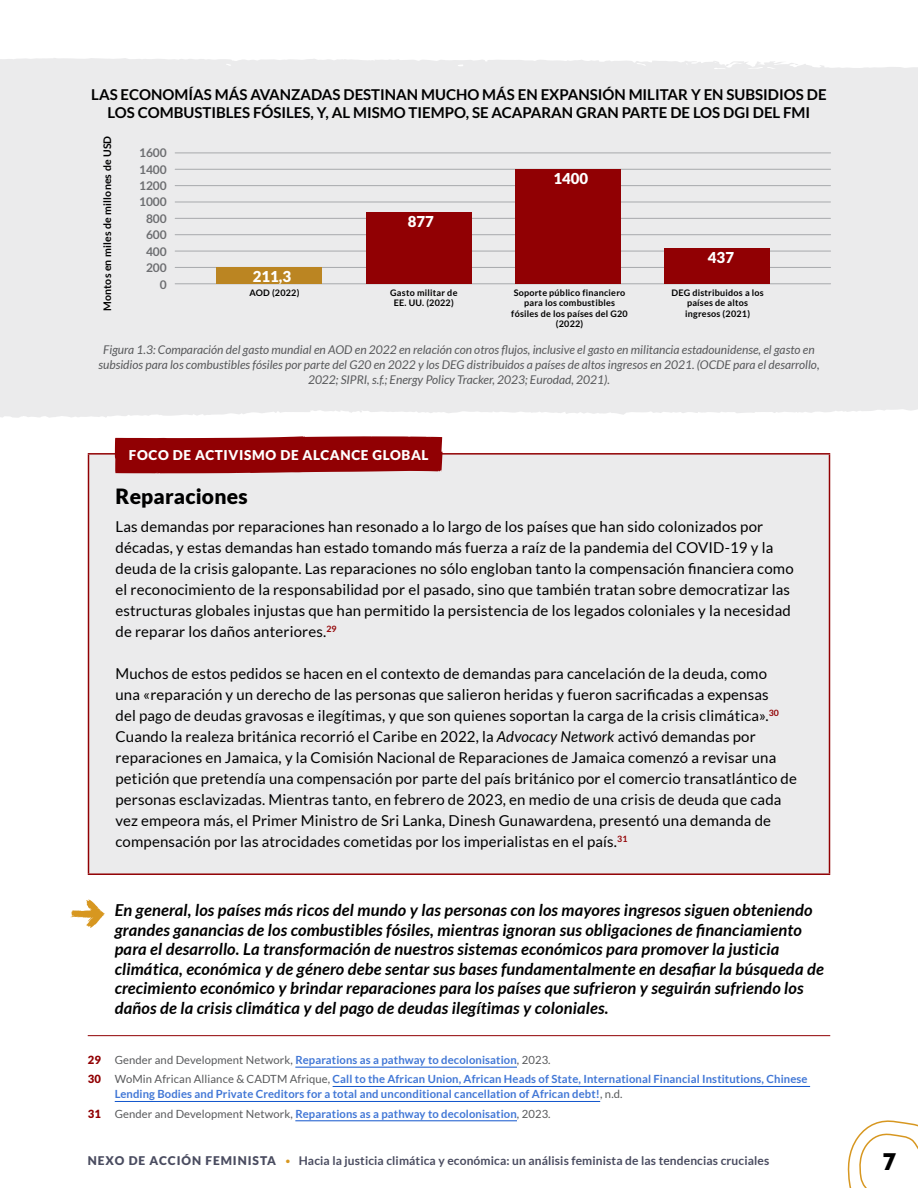
<style>
.page{position:relative;width:918px;height:1188px;background:#fff}
.page>*{position:absolute;margin:0;border:0;box-sizing:border-box;transform-origin:0 0}
.t1{font:24px "Intro";color:#000}
.Box_Title{font:900 21px "Lato";letter-spacing:.01em;color:#000}
.Fancy_Callout{font:italic 700 16.5px/19.5px "Lato";letter-spacing:.01em;color:#000}
.Box_Text{font:15px/21px "Lato";letter-spacing:.01em;color:#000}
.Big_Chart_Title{font:700 15px/18px "Lato";color:#000;text-align:center}
.Caption_Photo_Cred{font:900 15px "Lato";color:#fff}
.Box_Eyebrow{font:900 13.5px "Lato";letter-spacing:.05em;color:#fff}
.Figure_Title{font:italic 12px/15px "Lato";color:#58595b;text-align:center}
.t2{font:700 12px "Lato";letter-spacing:.01em;color:#4a4c60}
.Caption_Photo_Cred-2{font:700 12px "Lato";color:#6d6e71}
.Footnotes{font:700 11.25px/15px "Lato";letter-spacing:.01em;color:#4177d6}
.Caption_Photo_Cred-3{font:700 10.5px "Lato";letter-spacing:.02em;color:#000}
.Caption_Photo_Cred-4{font:700 9px/10.5px "Lato";letter-spacing:.025em;color:#000;text-align:center}
.s1{font-style:italic}
.s2{font-weight:900;color:#910003}
.s3{font-weight:400;color:#58595b}
.s4{font-weight:900}
.s5{font-weight:300;color:#d79720}
</style>
<div class="page">
<svg style="left:847px;top:1120px;width:71px;height:68px"></svg>
<div style="left:0;top:58px;width:918px;height:76px;background:#ebebec"></div>
<div style="left:0;top:320px;width:918px;height:98px;background:#ebebec"></div>
<div style="left:0;top:134px;width:918px;height:186px;background:#ebebec"></div>
<hr style="left:175px;top:251px;width:656px;height:1px;background:#a7a9ac">
<hr style="left:175px;top:267px;width:656px;height:1px;background:#a7a9ac">
<hr style="left:175px;top:202px;width:655px;height:1px;background:#a7a9ac">
<hr style="left:175px;top:218px;width:655px;height:1px;background:#a7a9ac">
<hr style="left:175px;top:185px;width:655px;height:1px;background:#a7a9ac">
<hr style="left:175px;top:153px;width:656px;height:1px;background:#a7a9ac">
<hr style="left:175px;top:283px;width:656px;height:1px;background:#a7a9ac">
<hr style="left:175px;top:234px;width:656px;height:1px;background:#a7a9ac">
<hr style="left:175px;top:169px;width:656px;height:1px;background:#a7a9ac">
<div style="left:515px;top:169px;width:105px;height:115px;background:#910003"></div>
<div style="left:366px;top:212px;width:105px;height:72px;background:#910003"></div>
<div style="left:216px;top:267px;width:105px;height:17px;background:#bb8522"></div>
<div style="left:665px;top:249px;width:105px;height:35px;background:#910003"></div>
<svg style="left:71px;top:899px;width:34px;height:29px"></svg>
<div style="left:88px;top:454px;width:742px;height:420px;background:#ebebec"></div>
<hr style="left:88px;top:453px;width:742px;height:2px;background:#910003">
<hr style="left:88px;top:455px;width:1px;height:418px;background:#910003">
<hr style="left:829px;top:455px;width:1px;height:418px;background:#910003">
<hr style="left:88px;top:873px;width:742px;height:2px;background:#910003">
<hr style="left:88px;top:1035px;width:742px;height:1px;background:#910003">
<hr style="left:295px;top:1067px;width:222px;height:1px;background:#15c">
<hr style="left:333px;top:1086px;width:477px;height:1px;background:#15c">
<hr style="left:115px;top:1101px;width:485px;height:1px;background:#15c">
<hr style="left:295px;top:1120px;width:222px;height:1px;background:#15c">
<svg style="left:115px;top:436px;width:328px;height:37px;background:#960d10"></svg>
<p class="Big_Chart_Title" style="left:91px;top:85px;width:737px">LAS ECONOMÍAS MÁS AVANZADAS DESTINAN MUCHO MÁS EN EXPANSIÓN MILITAR Y EN SUBSIDIOS DE<br>LOS COMBUSTIBLES FÓSILES, Y, AL MISMO TIEMPO, SE ACAPARAN GRAN PARTE DE LOS DGI DEL FMI</p>
<p class="Caption_Photo_Cred-3" style="left:101px;top:311px;width:177px;rotate:-90deg">Montos en miles de millones de USD</p>
<p class="Caption_Photo_Cred-2" style="left:139px;top:146px;width:29px">1600</p>
<p class="Caption_Photo_Cred-2" style="left:139px;top:162px;width:29px">1400</p>
<p class="Caption_Photo_Cred-2" style="left:139px;top:179px;width:29px">1200</p>
<p class="Caption_Photo_Cred-2" style="left:139px;top:195px;width:29px">1000</p>
<p class="Caption_Photo_Cred-2" style="left:146px;top:212px;width:22px">800</p>
<p class="Caption_Photo_Cred-2" style="left:146px;top:228px;width:22px">600</p>
<p class="Caption_Photo_Cred-2" style="left:146px;top:244px;width:22px">400</p>
<p class="Caption_Photo_Cred-2" style="left:146px;top:261px;width:22px">200</p>
<p class="Caption_Photo_Cred-2" style="left:160px;top:277px;width:8px">0</p>
<p class="Caption_Photo_Cred" style="left:253px;top:268px;width:40px">211,3</p>
<p class="Caption_Photo_Cred" style="left:408px;top:212px;width:28px">877</p>
<p class="Caption_Photo_Cred" style="left:554px;top:170px;width:36px">1400</p>
<p class="Caption_Photo_Cred" style="left:708px;top:249px;width:28px">437</p>
<p class="Caption_Photo_Cred-4" style="left:249px;top:287px;width:52px">AOD (2022)</p>
<p class="Caption_Photo_Cred-4" style="left:671px;top:287px;width:94px">DEG distribuidos a los</p>
<p class="Caption_Photo_Cred-4" style="left:687px;top:298px;width:63px">países de altos</p>
<p class="Caption_Photo_Cred-4" style="left:685px;top:308px;width:66px">ingresos (2021)</p>
<p class="Caption_Photo_Cred-4" style="left:390px;top:287px;width:69px">Gasto militar de</p>
<p class="Caption_Photo_Cred-4" style="left:394px;top:298px;width:61px">EE. UU. (2022)</p>
<p class="Caption_Photo_Cred-4" style="left:514px;top:287px;width:113px">Soporte público financiero</p>
<p class="Caption_Photo_Cred-4" style="left:511px;top:298px;width:118px">para los combustibles fósiles de los países del G20 (2022)</p>
<p class="Figure_Title" style="left:98px;top:343px;width:723px">Figura 1.3: Comparación del gasto mundial en AOD en 2022 en relación con otros flujos, inclusive el gasto en militancia estadounidense, el gasto en subsidios para los combustibles fósiles por parte del G20 en 2022 y los DEG distribuidos a países de altos ingresos en 2021. (OCDE para el desarrollo,<br>2022; SIPRI, s.f.; Energy Policy Tracker, 2023; Eurodad, 2021).</p>
<p class="Box_Eyebrow" style="left:129px;top:447px;width:301px">FOCO DE ACTIVISMO DE ALCANCE GLOBAL</p>
<p class="Box_Title" style="left:116px;top:484px;width:134px">Reparaciones</p>
<p class="Box_Text" style="left:116px;top:516px;width:680px">Las demandas por reparaciones han resonado a lo largo de los países que han sido colonizados por décadas, y estas demandas han estado tomando más fuerza a raíz de la pandemia del COVID-19 y la deuda de la crisis galopante. Las reparaciones no sólo engloban tanto la compensación financiera como el reconocimiento de la responsabilidad por el pasado, sino que también tratan sobre democratizar las estructuras globales injustas que han permitido la persistencia de los legados coloniales y la necesidad de reparar los daños anteriores.<sup>29</sup></p>
<p class="Box_Text" style="left:116px;top:663px;width:683px">Muchos de estos pedidos se hacen en el contexto de demandas para cancelación de la deuda, como<br>una «reparación y un derecho de las personas que salieron heridas y fueron sacrificadas a expensas<br>del pago de deudas gravosas e ilegítimas, y que son quienes soportan la carga de la crisis climática».<sup>30<br></sup>Cuando la realeza británica recorrió el Caribe en 2022, la <span class="s1">Advocacy Network</span> activó demandas por reparaciones en Jamaica, y la Comisión Nacional de Reparaciones de Jamaica comenzó a revisar una petición que pretendía una compensación por parte del país británico por el comercio transatlántico de personas esclavizadas. Mientras tanto, en febrero de 2023, en medio de una crisis de deuda que cada vez empeora más, el Primer Ministro de Sri Lanka, Dinesh Gunawardena, presentó una demanda de compensación por las atrocidades cometidas por los imperialistas en el país.<sup>31</sup></p>
<p class="Fancy_Callout" style="left:115px;top:901px;width:711px">En general, los países más ricos del mundo y las personas con los mayores ingresos siguen obteniendo grandes ganancias de los combustibles fósiles, mientras ignoran sus obligaciones de financiamiento para el desarrollo. La transformación de nuestros sistemas económicos para promover la justicia climática, económica y de género debe sentar sus bases fundamentalmente en desafiar la búsqueda de crecimiento económico y brindar reparaciones para los países que sufrieron y seguirán sufriendo los daños de la crisis climática y del pago de deudas ilegítimas y coloniales.</p>
<p class="Footnotes" style="left:88px;top:1052px;width:464px"><span class="s2">29</span> <span class="s3">Gender and Development Network,</span> Reparations as a pathway to decolonisation<span class="s3">, 2023.</span></p>
<p class="Footnotes" style="left:115px;top:1072px;width:694px;text-indent:-27px"><span class="s2">30</span> <span class="s3">WoMin African Alliance &amp; CADTM Afrique,</span> Call to the African Union, African Heads of State, International Financial Institutions, Chinese<br>Lending Bodies and Private Creditors for a total and unconditional cancellation of African debt!<span class="s3">, n.d.</span></p>
<p class="Footnotes" style="left:88px;top:1106px;width:464px"><span class="s2">31</span> <span class="s3">Gender and Development Network,</span> Reparations as a pathway to decolonisation<span class="s3">, 2023.</span></p>
<p class="t2" style="left:88px;top:1154px;width:683px"><span class="s4">NEXO DE ACCIÓN FEMINISTA</span> <span class="s5">•</span> Hacia la justicia climática y económica: un análisis feminista de las tendencias cruciales</p>
<h1 class="t1" style="left:883px;top:1147px;width:14px">7</h1>
</div>
